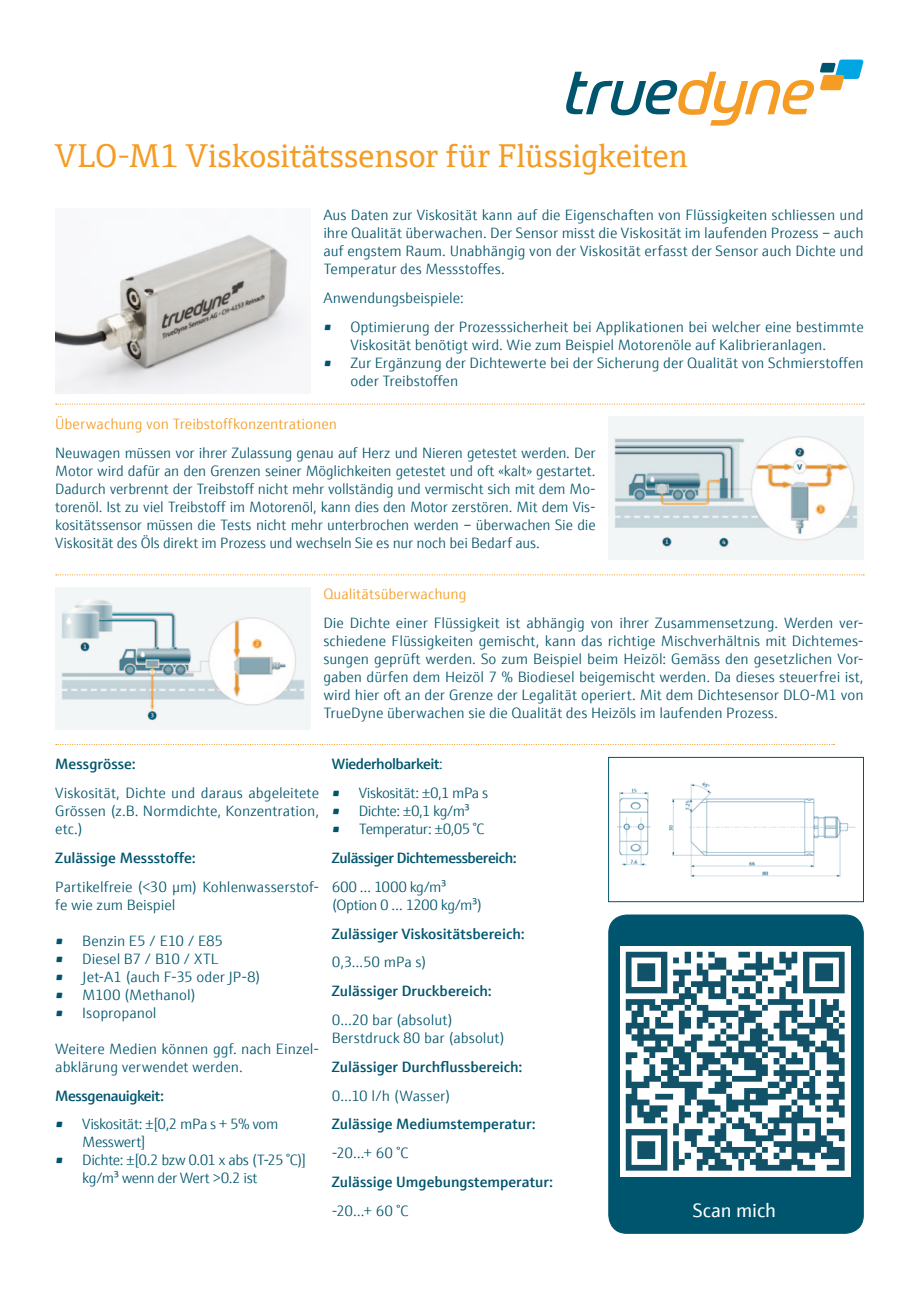
<style>
.page{position:relative;width:919px;height:1289px;background:#fff}
.page>*{position:absolute;margin:0;border:0;box-sizing:border-box;transform-origin:0 0}
.t1{font:33px "E+H Serif";color:#f49c24}
.t2{font:19.5px "E+H Sans";letter-spacing:-.005em;color:#fff}
.t3{font:300 15px/18px "E+H Sans";color:#00556e}
.t4{font:600 15px "E+H Sans";color:#00556e}
.t5{font:300 15px/18px "E+H Sans";letter-spacing:-.03em;color:#00556e}
.t6{font:600 15px "E+H Sans";letter-spacing:-.03em;color:#00556e}
.t7{font:300 15px "E+H Sans";color:#f49c24}
.t8{font:300 15px/18px "E+H Sans";letter-spacing:-.025em;color:#00556e}
.s1{font-weight:300}
</style>
<div class="page">
<svg style="left:566px;top:60px;width:297px;height:66px"></svg>
<div style="left:608px;top:915px;width:255px;height:318px;background:#00556e;border-radius:18px"></div>
<div style="left:608px;top:914px;width:255px;height:319px;border:1px solid #00556e;border-radius:18px"></div>
<img style="left:55px;top:234px;width:252px;height:159px">
<svg style="left:56px;top:403px;width:808px;height:2px"></svg>
<img style="left:608px;top:417px;width:255px;height:142px">
<svg style="left:56px;top:744px;width:778px;height:1px"></svg>
<img style="left:617px;top:782px;width:238px;height:94px">
<div style="left:608px;top:757px;width:255px;height:144px;border:1px solid #00556e"></div>
<img style="left:620px;top:946px;width:230px;height:230px">
<svg style="left:56px;top:574px;width:808px;height:1px"></svg>
<img style="left:55px;top:587px;width:255px;height:142px">
<h1 class="t1" style="left:55px;top:131px;width:634px">VLO-M1 Viskositätssensor für Flüssigkeiten</h1>
<p class="t3" style="left:323px;top:205px;width:542px;text-align:justify">Aus Daten zur Viskosität kann auf die Eigenschaften von Flüssigkeiten schliessen und ihre Qualität überwachen. Der Sensor misst die Viskosität im laufenden Prozess – auch auf engstem Raum. Unabhängig von der Viskosität erfasst der Sensor auch Dichte und Temperatur des Messstoffes.</p>
<p class="t3" style="left:323px;top:288px;width:142px">Anwendungsbeispiele:</p>
<p class="t3" style="left:350px;top:317px;width:515px;text-indent:-27px">• Optimierung der Prozesssicherheit bei Applikationen bei welcher eine bestimmte<br>Viskosität benötigt wird. Wie zum Beispiel Motorenöle auf Kalibrieranlagen.</p>
<p class="t3" style="left:350px;top:353px;width:514px;text-indent:-27px">• Zur Ergänzung der Dichtewerte bei der Sicherung der Qualität von Schmierstoffen oder Treibstoffen</p>
<p class="t7" style="left:55px;top:413px;width:283px">Überwachung von Treibstoffkonzentrationen</p>
<p class="t3" style="left:55px;top:442px;width:541px;text-align:justify">Neuwagen müssen vor ihrer Zulassung genau auf Herz und Nieren getestet werden. Der Motor wird dafür an den Grenzen seiner Möglichkeiten getestet und oft «kalt» gestartet.<br>Dadurch verbrennt der Treibstoff nicht mehr vollständig und vermischt sich mit dem Mo&shy;torenöl. Ist zu viel Treibstoff im Motorenöl, kann dies den Motor zerstören. Mit dem Vis&shy;kositätssensor müssen die Tests nicht mehr unterbrochen werden – überwachen Sie die Viskosität des Öls direkt im Prozess und wechseln Sie es nur noch bei Bedarf aus.</p>
<p class="t7" style="left:323px;top:583px;width:145px">Qualitätsüberwachung</p>
<p class="t3" style="left:323px;top:612px;width:542px;text-align:justify">Die Dichte einer Flüssigkeit ist abhängig von ihrer Zusammensetzung. Werden ver&shy;schiedene Flüssigkeiten gemischt, kann das richtige Mischverhältnis mit Dichtemes&shy;sungen geprüft werden. So zum Beispiel beim Heizöl: Gemäss den gesetzlichen Vor&shy;gaben dürfen dem Heizöl 7 % Biodiesel beigemischt werden. Da dieses steuerfrei ist, wird hier oft an der Grenze der Legalität operiert. Mit dem Dichtesensor DLO-M1 von TrueDyne überwachen sie die Qualität des Heizöls im laufenden Prozess.</p>
<p class="t4" style="left:55px;top:752px;width:82px">Messgrösse:</p>
<p class="t3" style="left:55px;top:782px;width:265px;text-align:justify">Viskosität, Dichte und daraus abgeleitete Grössen (z.B. Normdichte, Konzentration, etc.)</p>
<p class="t4" style="left:55px;top:846px;width:142px">Zulässige Messstoffe:</p>
<p class="t3" style="left:55px;top:876px;width:265px">Partikelfreie (&lt;30 μm) Kohlenwasserstof&shy;fe wie zum Beispiel</p>
<p class="t3" style="left:55px;top:930px;width:169px">• Benzin E5 / E10 / E85</p>
<p class="t3" style="left:55px;top:948px;width:165px">• Diesel B7 / B10 / XTL</p>
<p class="t3" style="left:55px;top:966px;width:207px">• Jet-A1 (auch F-35 oder JP-8)</p>
<p class="t3" style="left:55px;top:984px;width:142px">• M100 (Methanol)</p>
<p class="t3" style="left:55px;top:1002px;width:103px">• Isopropanol</p>
<p class="t3" style="left:55px;top:1038px;width:265px">Weitere Medien können ggf. nach Einzel&shy;abklärung verwendet werden.</p>
<p class="t6" style="left:55px;top:1083px;width:110px">Messgenauigkeit:</p>
<p class="t5" style="left:82px;top:1114px;width:197px;text-indent:-27px">• Viskosität: ±[0,2 mPa s + 5% vom<br>Messwert]</p>
<p class="t5" style="left:82px;top:1150px;width:226px;text-indent:-27px">• Dichte: ±[0.2 bzw 0.01 x abs (T-25 °C)] kg/m³ wenn der Wert &gt;0.2 ist</p>
<p class="t6" style="left:332px;top:752px;width:112px">Wiederholbarkeit<span class="s1">:</span></p>
<p class="t5" style="left:332px;top:782px;width:158px">• Viskosität: ±0,1 mPa s</p>
<p class="t8" style="left:332px;top:800px;width:139px">• Dichte: ±0,1 kg/m³</p>
<p class="t5" style="left:332px;top:818px;width:154px">• Temperatur: ±0,05 °C</p>
<p class="t6" style="left:332px;top:846px;width:186px">Zulässiger Dichtemessbereich:</p>
<p class="t8" style="left:332px;top:876px;width:152px">600 … 1000 kg/m³ (Option 0 … 1200 kg/m³)</p>
<p class="t4" style="left:332px;top:921px;width:194px">Zulässiger Viskositätsbereich:</p>
<p class="t3" style="left:332px;top:952px;width:96px">0,3…50 mPa s)</p>
<p class="t4" style="left:332px;top:979px;width:161px">Zulässiger Druckbereich:</p>
<p class="t3" style="left:332px;top:1009px;width:175px">0…20 bar (absolut)<br>Berstdruck 80 bar (absolut)</p>
<p class="t4" style="left:332px;top:1055px;width:192px">Zulässiger Durchflussbereich:</p>
<p class="t3" style="left:332px;top:1085px;width:120px">0…10 l/h (Wasser)</p>
<p class="t4" style="left:332px;top:1112px;width:205px">Zulässige Mediumstemperatur:</p>
<p class="t3" style="left:332px;top:1142px;width:78px">-20…+ 60 °C</p>
<p class="t4" style="left:332px;top:1170px;width:223px">Zulässige Umgebungstemperatur:</p>
<p class="t3" style="left:332px;top:1200px;width:78px">-20…+ 60 °C</p>
<h2 class="t2" style="left:693px;top:1195px;width:84px">Scan mich</h2>
</div>
